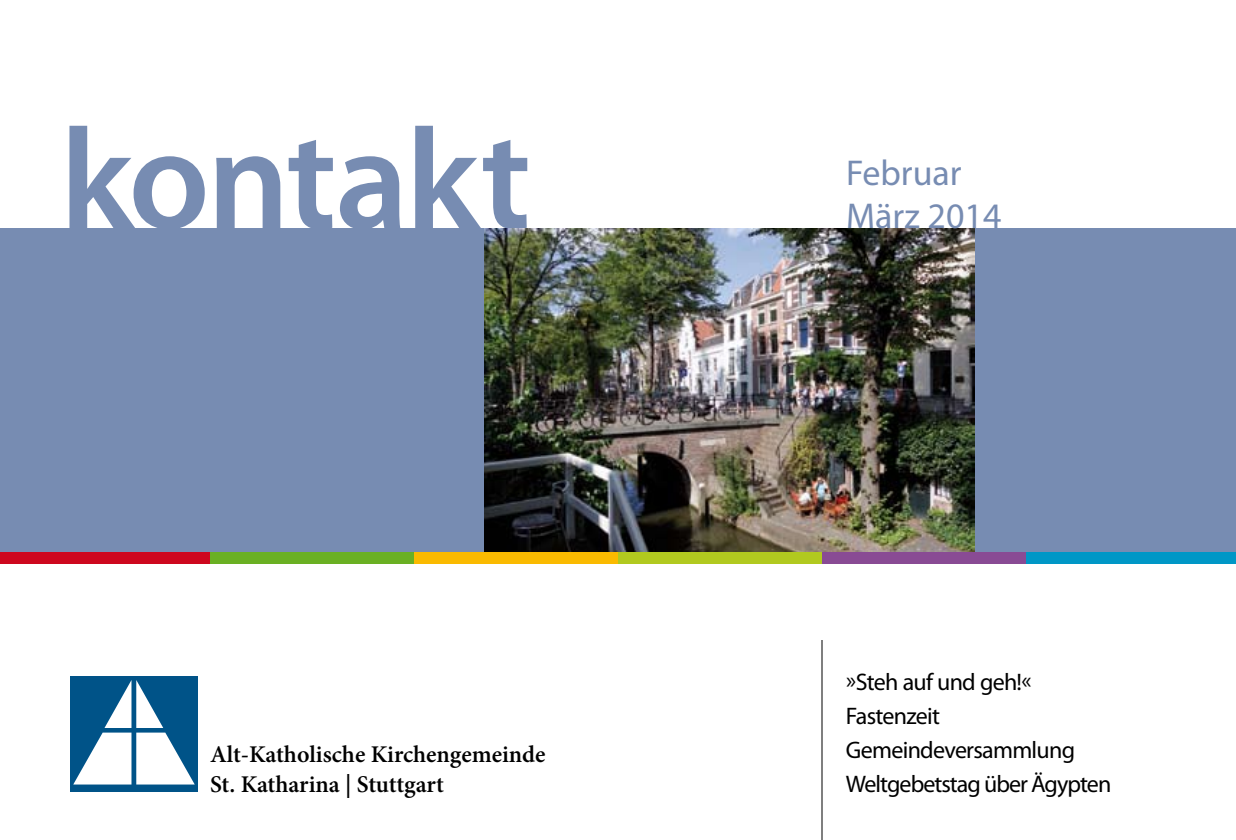
<style>
.page{position:relative;width:1236px;height:840px;background:#fff}
.page>*{position:absolute;margin:0;border:0;box-sizing:border-box;transform-origin:0 0}
.t1{font:600 144px "Myriad Pro";letter-spacing:-.02em;color:#778cb2}
.t2{font:36px/43.2px "Myriad Pro";color:#778cb2}
.t3{font:24px/34px "Myriad Pro";letter-spacing:-.03em;color:#000}
.t4{font:600 24px/30px "Minion Pro";letter-spacing:-.005em;color:#000}
</style>
<div class="page">
<div style="left:0;top:228px;width:1236px;height:332px;background:#778cb2"></div>
<img style="left:484px;top:228px;width:491px;height:324px">
<div style="left:1026px;top:552px;width:210px;height:12px;background:#0097c6"></div>
<div style="left:822px;top:552px;width:204px;height:12px;background:#894b94"></div>
<div style="left:618px;top:552px;width:204px;height:12px;background:#b1c91f"></div>
<div style="left:414px;top:552px;width:204px;height:12px;background:#faba00"></div>
<div style="left:210px;top:552px;width:204px;height:12px;background:#6ab023"></div>
<div style="left:0;top:552px;width:210px;height:12px;background:#cd071e"></div>
<hr style="left:822px;top:640px;width:1px;height:200px;background:#000">
<div style="left:70px;top:676px;width:128px;height:116px;background:#005388"></div>
<svg style="left:73px;top:680px;width:122px;height:105px"></svg>
<h1 class="t1" style="left:60px;top:88px;width:473px">kontakt</h1>
<p class="t4" style="left:210px;top:739px;width:337px">Alt-Katholische Kirchengemeinde<br>St. Katharina | Stuttgart</p>
<h2 class="t2" style="left:846px;top:151px;width:157px">Februar<br>März 2014</h2>
<p class="t3" style="left:846px;top:665px;width:267px">»Steh auf und geh!«<br>Fastenzeit<br>Gemeindeversammlung<br>Weltgebetstag über Ägypten</p>
</div>
